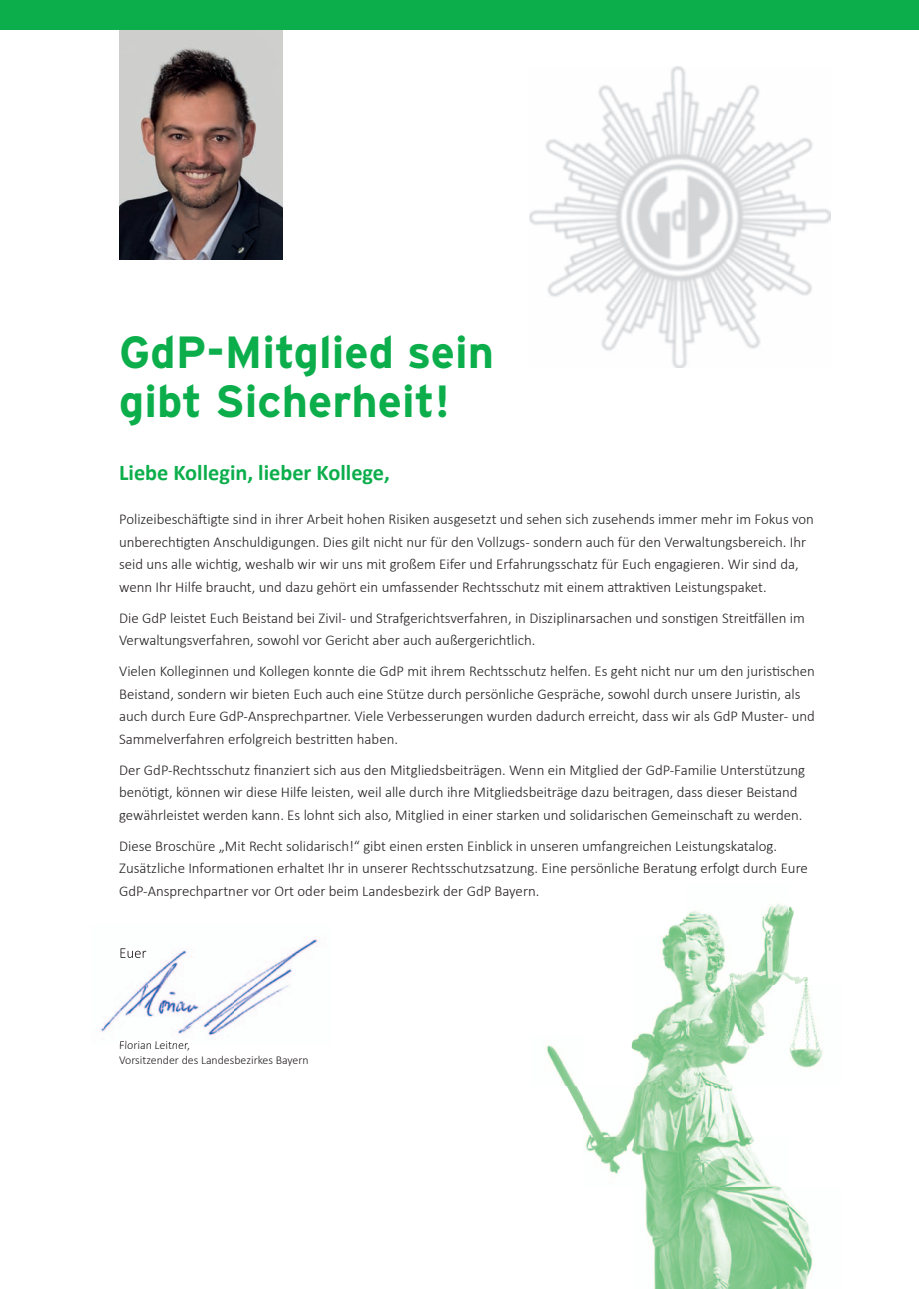
<style>
.page{position:relative;width:919px;height:1289px;background:#fff}
.page>*{position:absolute;margin:0;border:0;box-sizing:border-box;transform-origin:0 0}
.t1{font:700 45px/49.5px "Interstate";color:#0cae4c}
.t2{font:700 22.5px "Calibri";color:#0cae4c}
.t3{font:300 15px/22.5px "Calibri";color:#231f20}
.t4{font:300 12px/15px "Calibri";color:#231f20}
</style>
<div class="page">
<img style="left:119px;top:30px;width:163px;height:229px">
<img style="left:529px;top:67px;width:301px;height:300px">
<img style="left:546px;top:904px;width:277px;height:384px">
<div style="left:0;top:0;width:918px;height:30px;background:#0cae4c"></div>
<img style="left:100px;top:939px;width:218px;height:97px">
<img style="left:120px;top:948px;width:26px;height:9px">
<img style="left:120px;top:1040px;width:68px;height:4px">
<h1 class="t1" style="left:119px;top:327px;width:376px">GdP-Mitglied sein gibt Sicherheit!</h1>
<h2 class="t2" style="left:119px;top:457px;width:272px">Liebe Kollegin, lieber Kollege,</h2>
<p class="t3" style="left:119px;top:507px;width:696px">Polizeibeschäftigte sind in ihrer Arbeit hohen Risiken ausgesetzt und sehen sich zusehends immer mehr im Fokus von unberechtigten Anschuldigungen. Dies gilt nicht nur für den Vollzugs- sondern auch für den Verwaltungsbereich. Ihr seid uns alle wichtig, weshalb wir wir uns mit großem Eifer und Erfahrungsschatz für Euch engagieren. Wir sind da, wenn Ihr Hilfe braucht, und dazu gehört ein umfassender Rechtsschutz mit einem attraktiven Leistungspaket.</p>
<p class="t3" style="left:119px;top:606px;width:687px">Die GdP leistet Euch Beistand bei Zivil- und Strafgerichtsverfahren, in Disziplinarsachen und sonstigen Streitfällen im<br>Verwaltungsverfahren, sowohl vor Gericht aber auch außergerichtlich.</p>
<p class="t3" style="left:119px;top:659px;width:697px">Vielen Kolleginnen und Kollegen konnte die GdP mit ihrem Rechtsschutz helfen. Es geht nicht nur um den juristischen Beistand, sondern wir bieten Euch auch eine Stütze durch persönliche Gespräche, sowohl durch unsere Juristin, als auch durch Eure GdP-Ansprechpartner. Viele Verbesserungen wurden dadurch erreicht, dass wir als GdP Muster- und Sammelverfahren erfolgreich bestritten haben.</p>
<p class="t3" style="left:119px;top:758px;width:687px">Der GdP-Rechtsschutz finanziert sich aus den Mitgliedsbeiträgen. Wenn ein Mitglied der GdP-Familie Unterstützung benötigt, können wir diese Hilfe leisten, weil alle durch ihre Mitgliedsbeiträge dazu beitragen, dass dieser Beistand gewährleistet werden kann. Es lohnt sich also, Mitglied in einer starken und solidarischen Gemeinschaft zu werden.</p>
<p class="t3" style="left:119px;top:834px;width:690px">Diese Broschüre „Mit Recht solidarisch!“ gibt einen ersten Einblick in unseren umfangreichen Leistungskatalog.<br>Zusätzliche Informationen erhaltet Ihr in unserer Rechtsschutzsatzung. Eine persönliche Beratung erfolgt durch Eure<br>GdP-Ansprechpartner vor Ort oder beim Landesbezirk der GdP Bayern.</p>
<p class="t4" style="left:119px;top:1037px;width:191px">Florian Leitner,<br>Vorsitzender des Landesbezirkes Bayern</p>
</div>
